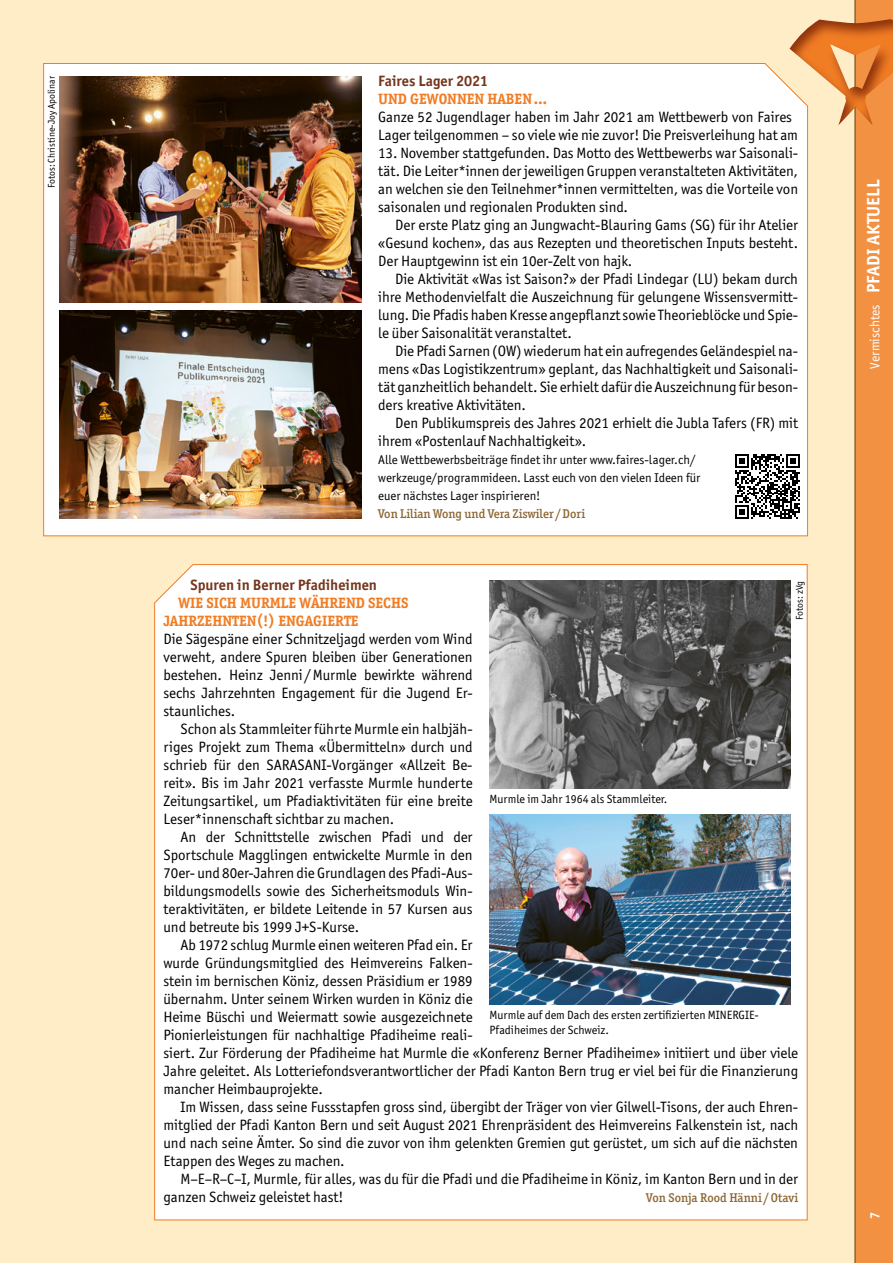
<style>
.page{position:relative;width:893px;height:1263px;background:#ffedc7}
.page>*{position:absolute;margin:0;border:0;box-sizing:border-box;transform-origin:0 0}
.t1{font:700 18px "Officina Sans ITC Pro";color:#fff}
.t2{font:15px/18px "Officina Sans ITC Pro";letter-spacing:-.005em;color:#000;text-align:justify}
.t3{font:700 15px/18px "Officina Serif ITC Pro";color:#f07c24}
.t4{font:700 15px "Officina Sans ITC Pro";color:#74371e}
.t5{font:700 13.5px "Officina Sans ITC Pro";color:#fff}
.t6{font:12.75px/18px "Officina Sans ITC Pro";color:#000}
.t7{font:500 12.75px "Officina Serif ITC Pro";color:#8c6633}
.t8{font:12px/15px "Officina Sans ITC Pro";color:#000}
.t9{font:9.75px "Officina Sans ITC Pro";color:#000}
.s1{font-weight:400;font-size:13.5px}
</style>
<div class="page">
<div style="left:854px;top:0;width:39px;height:1263px;background:#f39143"></div>
<div style="left:775px;top:9px;width:118px;height:117px;background:#74371e;opacity:.75"></div>
<div style="left:154px;top:564px;width:654px;height:657px;background:#fff"></div>
<img style="left:490px;top:581px;width:301px;height:208px">
<img style="left:490px;top:814px;width:301px;height:190px">
<div style="left:43px;top:63px;width:765px;height:474px;background:#fff"></div>
<img style="left:60px;top:76px;width:301px;height:226px">
<img style="left:60px;top:310px;width:301px;height:208px">
<svg style="left:735px;top:454px;width:65px;height:65px;background:#757575"></svg>
<p class="t9" style="left:46px;top:188px;width:114px;rotate:-90deg">Fotos: Christine-Joy Apolinar</p>
<p class="t4" style="left:378px;top:72px;width:112px">Faires Lager 2021</p>
<p class="t3" style="left:378px;top:90px;width:171px">UND GEWONNEN HABEN…</p>
<p class="t2" style="left:378px;top:108px;width:421px">Ganze 52 Jugendlager haben im Jahr 2021 am Wettbewerb von Faires<br>Lager teilgenommen – so viele wie nie zuvor! Die Preisverleihung hat am</p>
<p class="t2" style="left:378px;top:144px;width:421px">13. November stattgefunden. Das Motto des Wettbewerbs war Saisonali&shy;tät. Die Leiter*innen der jeweiligen Gruppen veranstalteten Aktivitäten, an welchen sie den Teilnehmer*innen vermittelten, was die Vorteile von saisonalen und regionalen Produkten sind.</p>
<p class="t2" style="left:378px;top:216px;width:421px;text-indent:17px">Der erste Platz ging an Jungwacht-Blauring Gams (SG) für ihr Atelier «Gesund kochen», das aus Rezepten und theoretischen Inputs besteht.<br>Der Hauptgewinn ist ein 10er-Zelt von hajk.</p>
<p class="t2" style="left:378px;top:270px;width:421px;text-indent:17px">Die Aktivität «Was ist Saison?» der Pfadi Lindegar (LU) bekam durch ihre Methodenvielfalt die Auszeichnung für gelungene Wissensvermitt&shy;lung. Die Pfadis haben Kresse angepflanzt sowie Theorieblöcke und Spie&shy;le über Saisonalität veranstaltet.</p>
<p class="t2" style="left:378px;top:342px;width:421px;text-indent:17px">Die Pfadi Sarnen (OW) wiederum hat ein aufregendes Geländespiel na&shy;mens «Das Logistikzentrum» geplant, das Nachhaltigkeit und Saisonali&shy;tät ganzheitlich behandelt. Sie erhielt dafür die Auszeichnung für beson&shy;ders kreative Aktivitäten.</p>
<p class="t2" style="left:378px;top:414px;width:421px;text-indent:17px">Den Publikumspreis des Jahres 2021 erhielt die Jubla Tafers (FR) mit ihrem «Postenlauf Nachhaltigkeit».</p>
<p class="t6" style="left:378px;top:451px;width:324px">Alle Wettbewerbsbeiträge findet ihr unter www.faires-lager.ch/ werkzeuge/programmideen. Lasst euch von den vielen Ideen für euer nächstes Lager inspirieren!</p>
<p class="t7" style="left:378px;top:506px;width:208px">Von Lilian Wong und Vera Ziswiler /Dori</p>
<p class="t4" style="left:191px;top:576px;width:188px">Spuren in Berner Pfadiheimen</p>
<p class="t3" style="left:164px;top:594px;width:246px;text-indent:15px">WIE SICH MURMLE WÄHREND SECHS<br>JAHRZEHNTEN(!) ENGAGIERTE</p>
<p class="t2" style="left:164px;top:630px;width:311px">Die Sägespäne einer Schnitzeljagd werden vom Wind verweht, andere Spuren bleiben über Generationen bestehen. Heinz Jenni /Murmle bewirkte während sechs Jahrzehnten Engagement für die Jugend Er&shy;staunliches.</p>
<p class="t2" style="left:164px;top:720px;width:311px;text-indent:17px">Schon als Stammleiter führte Murmle ein halbjäh&shy;riges Projekt zum Thema «Übermitteln» durch und schrieb für den SARASANI-Vorgänger «Allzeit Be&shy;reit». Bis im Jahr 2021 verfasste Murmle hunderte Zeitungsartikel, um Pfadiaktivitäten für eine breite Leser*innenschaft sichtbar zu machen.</p>
<p class="t2" style="left:164px;top:828px;width:311px;text-indent:17px">An der Schnittstelle zwischen Pfadi und der Sportschule Magglingen entwickelte Murmle in den 70er- und 80er-Jahren die Grundlagen des Pfadi-Aus&shy;bildungsmodells sowie des Sicherheitsmoduls Win&shy;teraktivitäten, er bildete Leitende in 57 Kursen aus und betreute bis 1999 J+S-Kurse.</p>
<p class="t2" style="left:164px;top:936px;width:636px;text-align:left;text-indent:17px">Ab 1972 schlug Murmle einen weiteren Pfad ein. Er<br>wurde Gründungsmitglied des Heimvereins Falken-<br>stein im bernischen Köniz, dessen Präsidium er 1989<br>übernahm. Unter seinem Wirken wurden in Köniz die<br>Heime Büschi und Weiermatt sowie ausgezeichnete<br>Pionierleistungen für nachhaltige Pfadiheime reali-<br>siert. Zur Förderung der Pfadiheime hat Murmle die «Konferenz Berner Pfadiheime» initiiert und über viele Jahre geleitet. Als Lotteriefondsverantwortlicher der Pfadi Kanton Bern trug er viel bei für die Finanzierung mancher Heimbauprojekte.</p>
<p class="t2" style="left:164px;top:1098px;width:636px;text-indent:17px">Im Wissen, dass seine Fussstapfen gross sind, übergibt der Träger von vier Gilwell-Tisons, der auch Ehren&shy;mitglied der Pfadi Kanton Bern und seit August 2021 Ehrenpräsident des Heimvereins Falkenstein ist, nach und nach seine Ämter. So sind die zuvor von ihm gelenkten Gremien gut gerüstet, um sich auf die nächsten Etappen des Weges zu machen.</p>
<p class="t2" style="left:164px;top:1170px;width:636px;text-indent:17px">M–E–R–C–I, Murmle, für alles, was du für die Pfadi und die Pfadiheime in Köniz, im Kanton Bern und in der ganzen Schweiz geleistet hast!</p>
<p class="t9" style="left:794px;top:620px;width:41px;rotate:-90deg">Fotos: zVg</p>
<p class="t8" style="left:490px;top:792px;width:179px">Murmle im Jahr 1964 als Stammleiter.</p>
<p class="t8" style="left:490px;top:1008px;width:271px">Murmle auf dem Dach des ersten zertifizierten MINERGIE-<br>Pfadiheimes der Schweiz.</p>
<p class="t7" style="left:646px;top:1190px;width:153px">Von Sonja Rood Hänni /Otavi</p>
<p class="t1" style="left:862px;top:369px;width:191px;rotate:-90deg"><span class="s1">Vermischtes</span> PFADI AKTUELL</p>
<p class="t5" style="left:866px;top:1219px;width:9px;rotate:-90deg">7</p>
</div>
